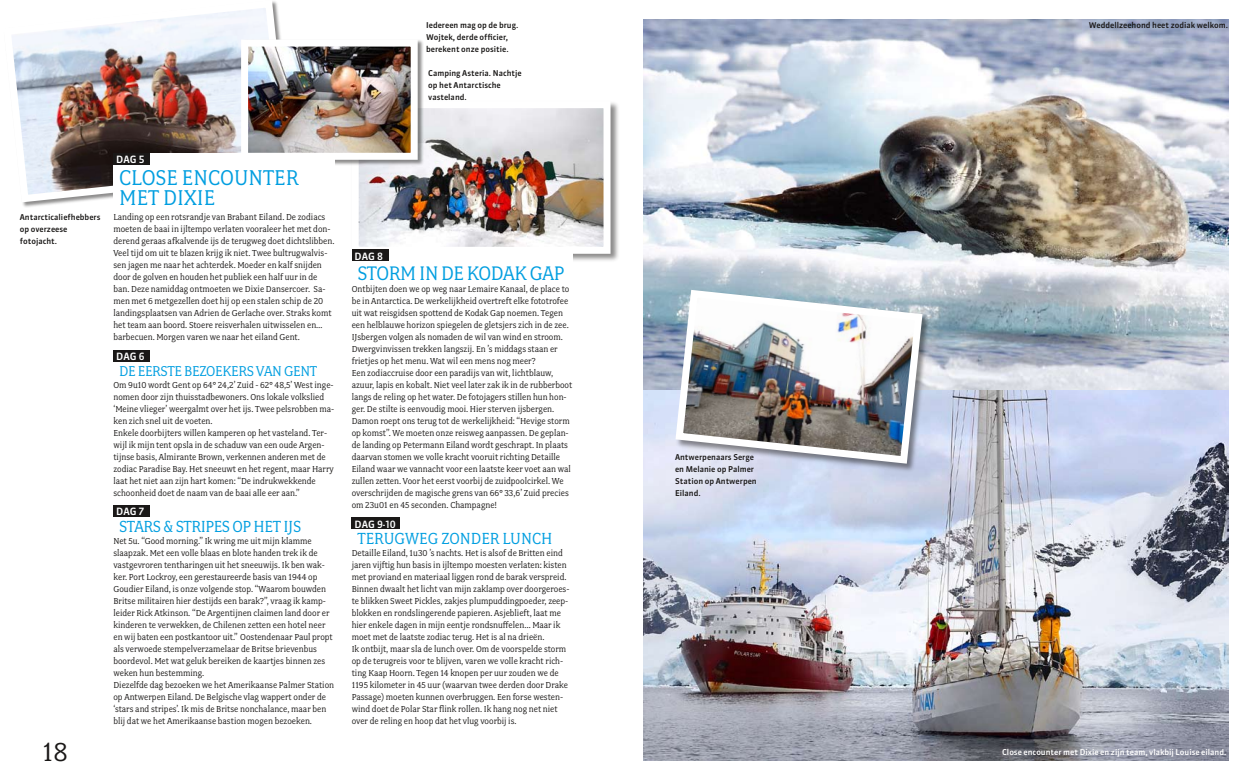
<style>
.page{position:relative;width:1248px;height:780px;background:#fff}
.page>*{position:absolute;margin:0;border:0;box-sizing:border-box;transform-origin:0 0}
.t1{font:29.1px "Fairplex Narrow";color:#1a1817}
.t2{font:24px/19.7px "Fairplex Narrow";color:#009ee0}
.t3{font:22px "Fairplex Narrow";letter-spacing:-.02em;color:#009ee0}
.t4{font:18px "Fairplex Narrow";letter-spacing:-.01em;color:#009ee0}
.t5{font:16px "Fairplex Narrow";letter-spacing:-.02em;color:#009ee0}
.t6{font:500 10px "Sanuk LF";color:#fff}
.t7{font:9.7px/12px "Fairplex Narrow";color:#1a1817}
.t8{font:500 8px/12px "Sanuk";color:#1a1817}
.t9{font:500 8px "Sanuk";color:#fff}
</style>
<div class="page">
<div style="left:350px;top:100px;width:270px;height:163px;background:#1a1817;opacity:.5"></div>
<img style="left:359px;top:109px;width:243px;height:137px">
<div style="left:351px;top:101px;width:259px;height:153px;border:7px solid #fff"></div>
<img style="left:12px;top:1px;width:269px;height:205px">
<img style="left:643px;top:20px;width:584px;height:740px">
<div style="left:674px;top:289px;width:257px;height:184px;background:#1a1817;opacity:.5"></div>
<img style="left:671px;top:286px;width:255px;height:181px">
<div style="left:240px;top:39px;width:184px;height:127px;background:#1a1817;opacity:.5"></div>
<img style="left:249px;top:48px;width:160px;height:104px">
<div style="left:241px;top:40px;width:176px;height:120px;border:7px solid #fff"></div>
<div style="left:351px;top:249px;width:222px;height:115px;background:#fff"></div>
<div style="left:351px;top:249px;width:37px;height:12px;background:#1a1817"></div>
<div style="left:351px;top:517px;width:49px;height:12px;background:#1a1817"></div>
<div style="left:113px;top:153px;width:221px;height:115px;background:#fff"></div>
<div style="left:113px;top:153px;width:37px;height:11px;background:#1a1817"></div>
<div style="left:113px;top:350px;width:37px;height:11px;background:#1a1817"></div>
<div style="left:113px;top:505px;width:37px;height:12px;background:#1a1817"></div>
<p class="t8" style="left:426px;top:19px;width:94px">Iedereen mag op de brug.<br>Wojtek, derde officier, berekent onze positie.</p>
<p class="t8" style="left:428px;top:67px;width:95px">Camping Asteria. Nachtje op het Antarctische vasteland.</p>
<p class="t8" style="left:20px;top:211px;width:82px">Antarctica- liefhebbers op overzeese fotojacht.</p>
<h1 class="t1" style="left:43px;top:735px;width:27px">18</h1>
<p class="t6" style="left:116px;top:153px;width:30px">DAG 5</p>
<h2 class="t2" style="left:119px;top:168px;width:181px">Close encounter met Dixie</h2>
<p class="t7" style="left:113px;top:211px;width:223px">Landing op een rotsrandje van Brabant Eiland. De zodiacs moeten de baai in ijltempo verlaten vooraleer het met don&shy;derend geraas afkalvende ijs de terugweg doet dichtslibben.<br>Veel tijd om uit te blazen krijg ik niet. Twee bultrugwalvis&shy;sen jagen me naar het achterdek. Moeder en kalf snijden door de golven en houden het publiek een half uur in de ban. Deze namiddag ontmoeten we Dixie Dansercoer. Sa&shy;men met 6 metgezellen doet hij op een stalen schip de 20 landingsplaatsen van Adrien de Gerlache over. Straks komt het team aan boord. Stoere reisverhalen uitwisselen en… barbecuen. Morgen varen we naar het eiland Gent.</p>
<h3 class="t5" style="left:119px;top:362px;width:200px">De eerste bezoekers van Gent</h3>
<p class="t7" style="left:113px;top:379px;width:222px">Om 9u10 wordt Gent op 64° 24,2’ Zuid - 62° 48,5’ West inge&shy;nomen door zijn thuisstadbewoners. Ons lokale volkslied ‘Meine vlieger’ weergalmt over het ijs. Twee pelsrobben ma&shy;ken zich snel uit de voeten.<br>Enkele doorbijters willen kamperen op het vasteland. Ter&shy;wijl ik mijn tent opsla in de schaduw van een oude Argen&shy;tijnse basis, Almirante Brown, verkennen anderen met de zodiac Paradise Bay. Het sneeuwt en het regent, maar Harry laat het niet aan zijn hart komen: “De indrukwekkende schoonheid doet de naam van de baai alle eer aan.”</p>
<h3 class="t4" style="left:119px;top:516px;width:184px">Stars &amp; stripes op het ijs</h3>
<p class="t7" style="left:113px;top:535px;width:222px">Net 5u. “Good morning.” Ik wring me uit mijn klamme slaapzak. Met een volle blaas en blote handen trek ik de vastgevroren tentharingen uit het sneeuwijs. Ik ben wak&shy;ker. Port Lockroy, een gerestaureerde basis van 1944 op Goudier Eiland, is onze volgende stop. “Waarom bouwden Britse militairen hier destijds een barak?”, vraag ik kamp&shy;leider Rick Atkinson. “De Argentijnen claimen land door er kinderen te verwekken, de Chilenen zetten een hotel neer en wij baten een postkantoor uit.” Oostendenaar Paul propt als verwoede stempelverzamelaar de Britse brievenbus boordevol. Met wat geluk bereiken de kaartjes binnen zes weken hun bestemming.<br>Diezelfde dag bezoeken we het Amerikaanse Palmer Station op Antwerpen Eiland. De Belgische vlag wappert onder de ‘stars and stripes’. Ik mis de Britse nonchalance, maar ben blij dat we het Amerikaanse bastion mogen bezoeken.</p>
<p class="t6" style="left:116px;top:350px;width:30px">DAG 6</p>
<p class="t6" style="left:116px;top:505px;width:29px">DAG 7</p>
<p class="t6" style="left:354px;top:250px;width:30px">DAG 8</p>
<h3 class="t3" style="left:357px;top:261px;width:208px">Storm in de Kodak Gap</h3>
<p class="t7" style="left:351px;top:283px;width:222px">Ontbijten doen we op weg naar Lemaire Kanaal, de place to be in Antarctica. De werkelijkheid overtreft elke fototrofee uit wat reisgidsen spottend de Kodak Gap noemen. Tegen een helblauwe horizon spiegelen de gletsjers zich in de zee.<br>IJsbergen volgen als nomaden de wil van wind en stroom.<br>Dwergvinvissen trekken langszij. En ’s middags staan er frietjes op het menu. Wat wil een mens nog meer?<br>Een zodiaccruise door een paradijs van wit, lichtblauw, azuur, lapis en kobalt. Niet veel later zak ik in de rubberboot langs de reling op het water. De fotojagers stillen hun hon&shy;ger. De stilte is eenvoudig mooi. Hier sterven ijsbergen.<br>Damon roept ons terug tot de werkelijkheid: “Hevige storm op komst”. We moeten onze reisweg aanpassen. De geplan&shy;de landing op Petermann Eiland wordt geschrapt. In plaats daarvan stomen we volle kracht vooruit richting Detaille Eiland waar we vannacht voor een laatste keer voet aan wal zullen zetten. Voor het eerst voorbij de zuidpoolcirkel. We overschrijden de magische grens van 66° 33,6’ Zuid precies om 23u01 en 45 seconden. Champagne!</p>
<h3 class="t4" style="left:357px;top:528px;width:196px">Terugweg zonder lunch</h3>
<p class="t7" style="left:351px;top:547px;width:219px">Detaille Eiland, 1u30 ’s nachts. Het is alsof de Britten eind jaren vijftig hun basis in ijltempo moesten verlaten: kisten met proviand en materiaal liggen rond de barak verspreid.<br>Binnen dwaalt het licht van mijn zaklamp over doorgeroes&shy;te blikken Sweet Pickles, zakjes plumpuddingpoeder, zeep&shy;blokken en rondslingerende papieren. Asjeblieft, laat me hier enkele dagen in mijn eentje rondsnuffelen… Maar ik moet met de laatste zodiac terug. Het is al na drieën.<br>Ik ontbijt, maar sla de lunch over. Om de voorspelde storm op de terugreis voor te blijven, varen we volle kracht rich&shy;ting Kaap Hoorn. Tegen 14 knopen per uur zouden we de 1195 kilometer in 45 uur (waarvan twee derden door Drake Passage) moeten kunnen overbruggen. Een forse westen&shy;wind doet de Polar Star flink rollen. Ik hang nog net niet over de reling en hoop dat het vlug voorbij is.</p>
<p class="t6" style="left:354px;top:517px;width:43px">DAG 9-10</p>
<p class="t8" style="left:675px;top:451px;width:83px">Antwerpenaars Serge en Melanie op Palmer<br>Station op Antwerpen<br>Eiland.</p>
<p class="t8" style="left:1088px;top:19px;width:141px">Weddellzeehond heet zodiak welkom.</p>
<p class="t9" style="left:1002px;top:747px;width:226px">Close encounter met Dixie en zijn team, vlakbij Louise eiland.</p>
</div>
